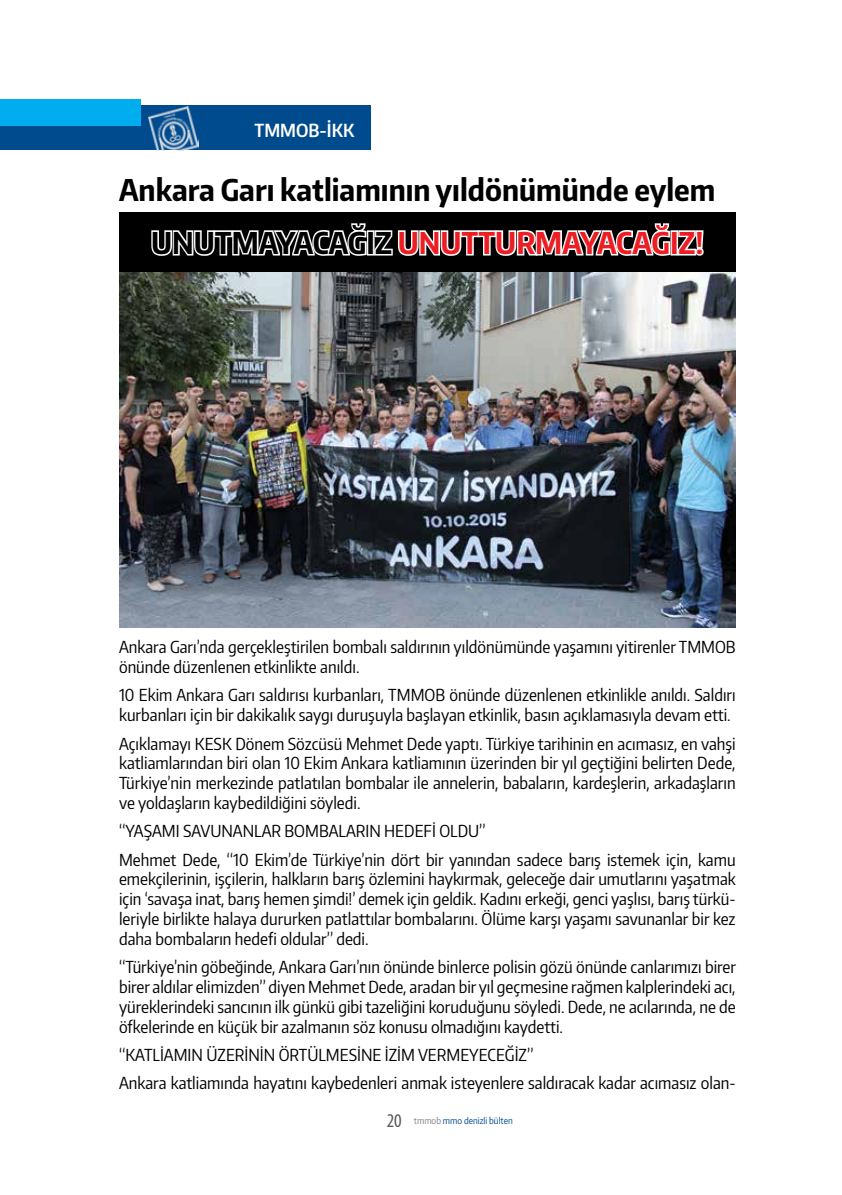
<style>
.page{position:relative;width:842px;height:1195px;background:#fff}
.page>*{position:absolute;margin:0;border:0;box-sizing:border-box;transform-origin:0 0}
.t1{font:700 30px/52.9px "Encode Sans Condensed";color:#000}
.t2{font:600 18px "Encode Sans Condensed";color:#fff}
.t3{font:16.5px/19.8px "Encode Sans Condensed";color:#000}
.t4{font:9px "Encode Sans Condensed";color:#004b8d}
.s1{color:#ed1d24}
.s2{font-family:"Myriad Pro";font-stretch:condensed;font-size:19.5px;color:#58595b}
.s3{color:#808285}
</style>
<div class="page">
<div style="left:119px;top:213px;width:617px;height:59px;background:#000"></div>
<div style="left:0;top:106px;width:371px;height:44px;background:#004b8d"></div>
<div style="left:0;top:99px;width:140px;height:27px;background:#00aeef"></div>
<img style="left:148px;top:107px;width:50px;height:43px">
<svg style="left:151px;top:223px;width:553px;height:33px"></svg>
<img style="left:119px;top:272px;width:617px;height:356px">
<p class="t2" style="left:254px;top:119px;width:101px">TMMOB-İKK</p>
<h1 class="t1" style="left:151px;top:162px;width:566px;text-indent:-32px">Ankara Garı katliamının yıldönümünde eylem<br>UNUTMAYACAĞIZ <span class="s1">UNUTTURMAYACAĞIZ!</span></h1>
<p class="t3" style="left:119px;top:637px;width:618px">Ankara Garı’nda gerçekleştirilen bombalı saldırının yıldönümünde yaşamını yitirenler TMMOB önünde düzenlenen etkinlikte anıldı.</p>
<p class="t3" style="left:119px;top:685px;width:618px">10 Ekim Ankara Garı saldırısı kurbanları, TMMOB önünde düzenlenen etkinlikle anıldı. Saldırı kurbanları için bir dakikalık saygı duruşuyla başlayan etkinlik, basın açıklamasıyla devam etti.</p>
<p class="t3" style="left:119px;top:733px;width:618px;text-align:justify">Açıklamayı KESK Dönem Sözcüsü Mehmet Dede yaptı. Türkiye tarihinin en acımasız, en vahşi katliamlarından biri olan 10 Ekim Ankara katliamının üzerinden bir yıl geçtiğini belirten Dede, Türkiye’nin merkezinde patlatılan bombalar ile annelerin, babaların, kardeşlerin, arkadaşların ve yoldaşların kaybedildiğini söyledi.</p>
<p class="t3" style="left:119px;top:816px;width:618px;line-height:28.3px">“YAŞAMI SAVUNANLAR BOMBALARIN HEDEFİ OLDU”<br>Mehmet Dede, “10 Ekim’de Türkiye’nin dört bir yanından sadece barış istemek için, kamu</p>
<p class="t3" style="left:119px;top:869px;width:618px;text-align:justify">emekçilerinin, işçilerin, halkların barış özlemini haykırmak, geleceğe dair umutlarını yaşatmak için ‘savaşa inat, barış hemen şimdi!’ demek için geldik. Kadını erkeği, genci yaşlısı, barış türkü&shy;leriyle birlikte halaya dururken patlattılar bombalarını. Ölüme karşı yaşamı savunanlar bir kez daha bombaların hedefi oldular” dedi.</p>
<p class="t3" style="left:119px;top:956px;width:618px;text-align:justify">“Türkiye’nin göbeğinde, Ankara Garı’nın önünde binlerce polisin gözü önünde canlarımızı birer birer aldılar elimizden” diyen Mehmet Dede, aradan bir yıl geçmesine rağmen kalplerindeki acı, yüreklerindeki sancının ilk günkü gibi tazeliğini koruduğunu söyledi. Dede, ne acılarında, ne de öfkelerinde en küçük bir azalmanın söz konusu olmadığını kaydetti.</p>
<p class="t3" style="left:119px;top:1040px;width:618px;line-height:28.3px">“KATLİAMIN ÜZERİNİN ÖRTÜLMESİNE İZİM VERMEYECEĞİZ”<br>Ankara katliamında hayatını kaybedenleri anmak isteyenlere saldıracak kadar acımasız olan-</p>
<p class="t4" style="left:387px;top:1114px;width:128px"><span class="s2">20</span> <span class="s3">tmmob</span> mmo denizli bülten</p>
</div>
